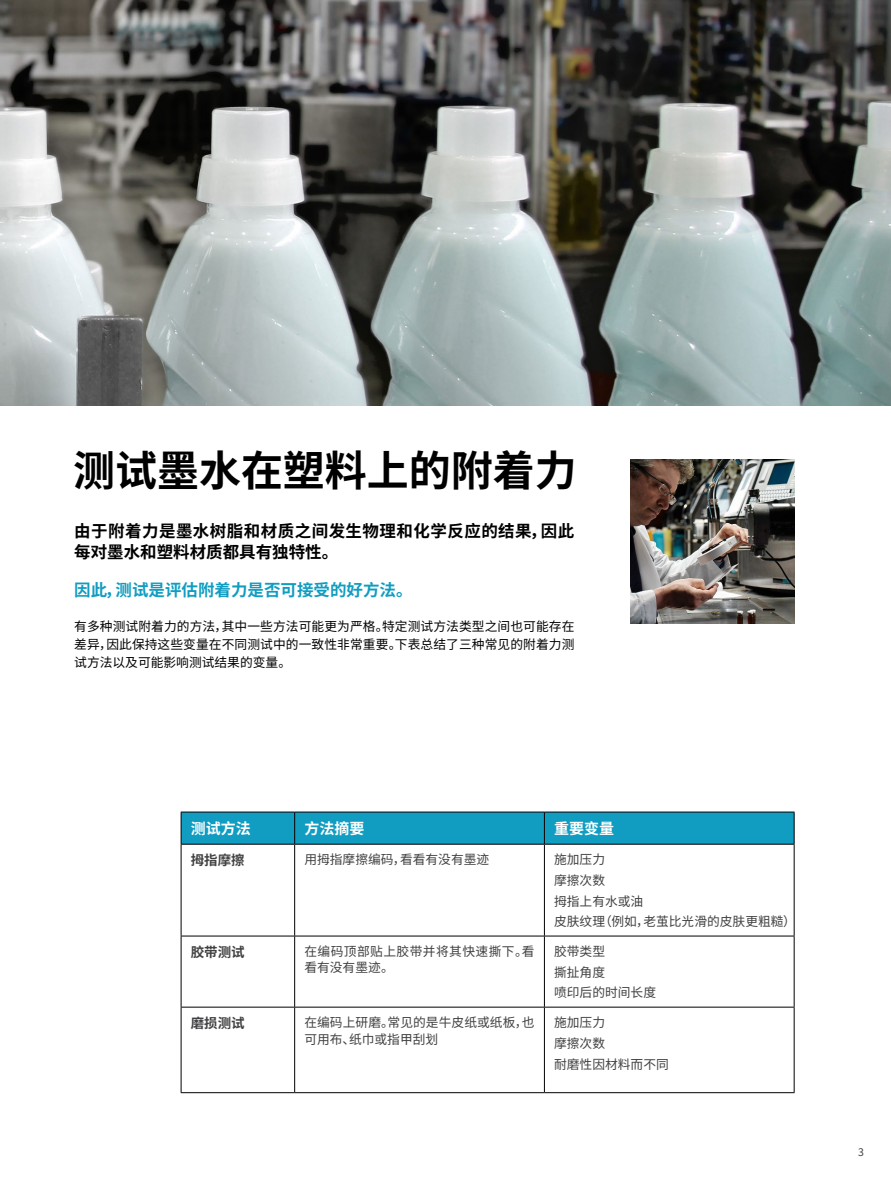
<style>
.page{position:relative;width:891px;height:1188px;background:#fff}
.page>*{position:absolute;margin:0;border:0;box-sizing:border-box;transform-origin:0 0}
.Copyright_Line{font:700 42px "Noto Sans CJ Ksc";color:#000}
.Copyright_Line-2{font:700 16.5px/21px "Noto Sans CJ Ksc";letter-spacing:.03em;color:#000}
.Copyright_Line-3{font:700 16.5px "Noto Sans CJ Ksc";color:#109dc1}
.Copyright_Line-4{font:700 15px "Noto Sans CJ Ksc";color:#fff}
.Copyright_Line-5{font:700 13.5px "Noto Sans CJ Ksc";color:#414042}
.Copyright_Line-6{font:12.75px/16.5px "Noto Sans CJ Ksc";color:#414042}
.Copyright_Line-7{font:12.75px/18px "Noto Sans CJ Ksc";letter-spacing:.005em;color:#000;text-align:justify}
.Copyright_Line-8{font:12.75px/16.5px "Noto Sans CJ Ksc";letter-spacing:.035em;color:#414042}
.t1{font:10.5px "Noto Sans CJ Ksc";color:#414042}
</style>
<div class="page">
<img style="left:0;top:0;width:891px;height:406px">
<div style="left:182px;top:813px;width:612px;height:31px;background:#109dc1"></div>
<hr style="left:294px;top:845px;width:1px;height:91px;background:#000">
<hr style="left:544px;top:845px;width:1px;height:91px;background:#000">
<hr style="left:181px;top:936px;width:114px;height:1px;background:#000">
<hr style="left:295px;top:936px;width:249px;height:1px;background:#000">
<hr style="left:294px;top:936px;width:1px;height:71px;background:#000">
<hr style="left:544px;top:936px;width:251px;height:1px;background:#000">
<hr style="left:544px;top:936px;width:1px;height:71px;background:#000">
<hr style="left:181px;top:1007px;width:114px;height:1px;background:#000">
<hr style="left:295px;top:1007px;width:249px;height:1px;background:#000">
<hr style="left:294px;top:1008px;width:1px;height:84px;background:#000">
<hr style="left:544px;top:1007px;width:251px;height:1px;background:#000">
<hr style="left:544px;top:1008px;width:1px;height:84px;background:#000">
<hr style="left:294px;top:812px;width:1px;height:32px;background:#000">
<hr style="left:544px;top:812px;width:1px;height:32px;background:#000">
<hr style="left:181px;top:812px;width:114px;height:1px;background:#000">
<hr style="left:181px;top:812px;width:1px;height:32px;background:#000">
<hr style="left:295px;top:812px;width:249px;height:1px;background:#000">
<hr style="left:544px;top:812px;width:251px;height:1px;background:#000">
<hr style="left:794px;top:812px;width:1px;height:32px;background:#000">
<hr style="left:181px;top:845px;width:1px;height:91px;background:#000">
<hr style="left:794px;top:845px;width:1px;height:91px;background:#000">
<hr style="left:181px;top:936px;width:1px;height:71px;background:#000">
<hr style="left:794px;top:936px;width:1px;height:71px;background:#000">
<hr style="left:181px;top:1008px;width:1px;height:84px;background:#000">
<hr style="left:794px;top:1008px;width:1px;height:84px;background:#000">
<hr style="left:181px;top:1092px;width:114px;height:1px;background:#000">
<hr style="left:295px;top:1092px;width:249px;height:1px;background:#000">
<hr style="left:544px;top:1092px;width:251px;height:1px;background:#000">
<hr style="left:181px;top:844px;width:114px;height:1px;background:#000">
<hr style="left:295px;top:844px;width:249px;height:1px;background:#000">
<hr style="left:544px;top:844px;width:251px;height:1px;background:#000">
<img style="left:630px;top:459px;width:165px;height:165px">
<p class="Copyright_Line" style="left:73px;top:447px;width:505px">测试墨水在塑料上的附着力</p>
<p class="Copyright_Line-2" style="left:74px;top:521px;width:502px">由于附着力是墨水树脂和材质之间发生物理和化学反应的结果，因此每对墨水和塑料材质都具有独特性。</p>
<p class="Copyright_Line-3" style="left:74px;top:581px;width:340px">因此，测试是评估附着力是否可接受的好方法。</p>
<p class="Copyright_Line-7" style="left:74px;top:618px;width:502px">有多种测试附着力的方法，其中一些方法可能更为严格。特定测试方法类型之间也可能存在差异，因此保持这些变量在不同测试中的一致性非常重要。下表总结了三种常见的附着力测试方法以及可能影响测试结果的变量。</p>
<p class="Copyright_Line-4" style="left:191px;top:820px;width:61px">测试方法</p>
<p class="Copyright_Line-4" style="left:304px;top:820px;width:61px">方法摘要</p>
<p class="Copyright_Line-4" style="left:554px;top:820px;width:61px">重要变量</p>
<p class="Copyright_Line-5" style="left:191px;top:852px;width:55px">拇指摩擦</p>
<p class="Copyright_Line-6" style="left:304px;top:851px;width:186px">用拇指摩擦编码，看看有没有墨迹</p>
<p class="Copyright_Line-6" style="left:554px;top:851px;width:52px">施加压力</p>
<p class="Copyright_Line-6" style="left:554px;top:872px;width:52px">摩擦次数</p>
<p class="Copyright_Line-6" style="left:554px;top:893px;width:91px">拇指上有水或油</p>
<p class="Copyright_Line-6" style="left:554px;top:914px;width:243px">皮肤纹理（例如，老茧比光滑的皮肤更粗糙）</p>
<p class="Copyright_Line-5" style="left:191px;top:944px;width:55px">胶带测试</p>
<p class="Copyright_Line-8" style="left:304px;top:943px;width:232px">在编码顶部贴上胶带并将其快速撕下。看看有没有墨迹。</p>
<p class="Copyright_Line-6" style="left:554px;top:943px;width:52px">胶带类型</p>
<p class="Copyright_Line-6" style="left:554px;top:964px;width:52px">撕扯角度</p>
<p class="Copyright_Line-6" style="left:554px;top:985px;width:103px">喷印后的时间长度</p>
<p class="Copyright_Line-5" style="left:191px;top:1015px;width:55px">磨损测试</p>
<p class="Copyright_Line-6" style="left:304px;top:1014px;width:232px">在编码上研磨。常见的是牛皮纸或纸板，也可用布、纸巾或指甲刮划</p>
<p class="Copyright_Line-6" style="left:554px;top:1014px;width:52px">施加压力</p>
<p class="Copyright_Line-6" style="left:554px;top:1035px;width:52px">摩擦次数</p>
<p class="Copyright_Line-6" style="left:554px;top:1056px;width:116px">耐磨性因材料而不同</p>
<p class="t1" style="left:858px;top:1147px;width:7px">3</p>
</div>
